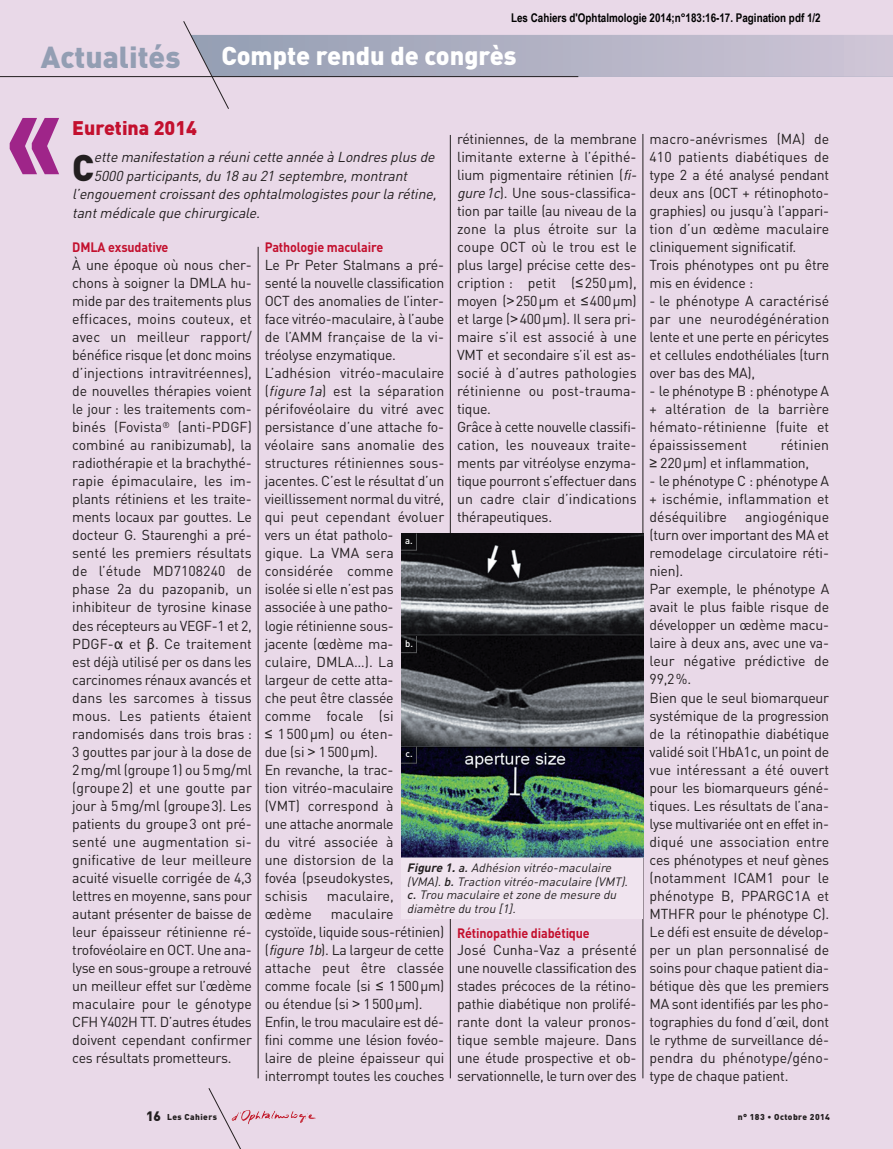
<style>
.page{position:relative;width:893px;height:1149px;background:#fff}
.page>*{position:absolute;margin:0;border:0;box-sizing:border-box;transform-origin:0 0}
.t1{font:700 144.45px "Britannic";color:#9f2589}
.t2{font:900 36.6px "DIN";color:#231f20}
.t3{font:900 30px "DIN";color:#939eb3}
.t4{font:900 25.5px "DIN";color:#fff}
.t5{font:900 19.5px "DIN";color:#c3102e}
.t6{font:14.25px/18px "DIN";letter-spacing:-.015em;color:#231f20}
.t7{font:italic 14.25px "DIN";color:#231f20}
.t8{font:14.25px "DIN";letter-spacing:.005em;color:#231f20}
.t9{font:700 13.5px "DIN";letter-spacing:-.01em;color:#c3102e;scale:.93 1}
.t10{font:italic 12px/13.5px "DIN";color:#231f20}
.t11{font:700 12px "Arial Narrow";color:#000}
.t12{font:500 9.45px "DIN";color:#fff}
.t13{font:900 8.4px "DIN";letter-spacing:.05em;color:#231f20}
.s1{font-style:italic}
.s2{font-family:"Arial"}
.s3{font-family:"Lucida Grande"}
.s4{font-weight:700}
.s5{font-weight:500}
.s6{font-size:13.5px}
</style>
<div class="page">
<div style="left:0;top:0;width:893px;height:1148px;background:#e9d9e8"></div>
<img style="left:254px;top:1111px;width:62px;height:12px">
<svg style="left:208px;top:1088px;width:46px;height:60px"></svg>
<hr style="left:258px;top:247px;width:1px;height:830px;background:#231f20">
<hr style="left:450px;top:135px;width:1px;height:942px;background:#231f20">
<hr style="left:643px;top:134px;width:1px;height:943px;background:#231f20">
<hr style="left:0;top:76px;width:578px;height:1px;background:#231f20">
<svg style="left:183px;top:21px;width:710px;height:88px"></svg>
<div style="left:401px;top:533px;width:242px;height:385px;background:#f0e4ef"></div>
<img style="left:401px;top:533px;width:242px;height:324px">
<svg style="left:401px;top:533px;width:16px;height:17px"></svg>
<svg style="left:401px;top:635px;width:16px;height:18px"></svg>
<svg style="left:401px;top:745px;width:16px;height:18px"></svg>
<p class="t11" style="left:511px;top:10px;width:311px">Les Cahiers d'Ophtalmologie 2014;n°183:16-17. Pagination pdf 1/2</p>
<p class="t3" style="left:41px;top:46px;width:141px">Actualités</p>
<p class="t4" style="left:221px;top:47px;width:297px">Compte rendu de congrès</p>
<p class="t1" style="left:4px;top:49px;width:63px">«</p>
<p class="t5" style="left:72px;top:121px;width:126px">Euretina 2014</p>
<p class="t6" style="left:457px;top:132px;width:184px">rétiniennes, de la membrane limitante externe à l’épithé&shy;lium pigmentaire rétinien (<span class="s1">fi&shy;gure 1c</span>). Une sous-classifica&shy;tion par taille (au niveau de la zone la plus étroite sur la coupe OCT où le trou est le plus large) précise cette des&shy;cription : petit (<span class="s2">≤</span>250 μm), moyen (<span class="s2">&gt;</span>250 μm et <span class="s2">≤</span>400 μm) et large (<span class="s2">&gt;</span>400 μm). Il sera pri&shy;maire s’il est associé à une<br>VMT et secondaire s’il est as&shy;socié à d’autres pathologies rétinienne ou post-trauma&shy;tique.<br>Grâce à cette nouvelle classifi&shy;cation, les nouveaux traite&shy;ments par vitréolyse enzyma&shy;tique pourront s’effectuer dans un cadre clair d’indications thérapeutiques.</p>
<p class="t2" style="left:72px;top:154px;width:23px">C</p>
<p class="t7" style="left:94px;top:152px;width:345px">ette manifestation a réunicette année à Londres plus de</p>
<p class="t7" style="left:94px;top:170px;width:318px">5000 participants,du 18 au 21 septembre,montrant</p>
<p class="t7" style="left:72px;top:189px;width:368px">l’engouementcroissantdes ophtalmologistes pour la rétine,</p>
<p class="t7" style="left:72px;top:208px;width:192px">tantmédicale que chirurgicale.</p>
<p class="t9" style="left:72px;top:242px;width:105px">DMLA exsudative</p>
<p class="t6" style="left:72px;top:258px;width:181px;text-align:justify">À une époque où nous cher&shy;chons à soigner la DMLA hu&shy;mide par des traitements plus efficaces, moins couteux, et avec un meilleur rapport/ bénéfice risque (et donc moins d’injections intravitréennes), de nouvelles thérapies voient le jour : les traitements com&shy;binés (Fovista<sup>®</sup> (anti-PDGF) combiné au ranibizumab), la radiothérapie et la brachythé&shy;rapie épimaculaire, les im&shy;plants rétiniens et les traite&shy;ments locaux par gouttes. Le docteur G. Staurenghi a pré&shy;senté les premiers résultats de l’étude MD7108240 de phase 2a du pazopanib, un inhibiteur de tyrosine kinase des récepteurs au VEGF-1 et 2, PDGF-<span class="s3">α</span> et <span class="s3">β</span>. Ce traitement est déjà utilisé per os dans les carcinomes rénaux avancés et dans les sarcomes à tissus mous. Les patients étaient randomisés dans trois bras :<br>3 gouttes par jour à la dose de 2 mg/ml (groupe 1) ou 5 mg/ml (groupe 2) et une goutte par jour à 5 mg/ml (groupe 3). Les patients du groupe 3 ont pré&shy;senté une augmentation si - gnificative de leur meilleure acuité visuelle corrigée de 4,3 lettres en moyenne, sans pour autant présenter de baisse de leur épaisseur rétinienne ré&shy;trofovéolaire en OCT. Une ana&shy;lyse en sous-groupe a retrouvé un meilleur effet sur l’œdème maculaire pour le génotype CFH Y402H TT. D’autres études doivent cependant confirmer ces résultats prometteurs.</p>
<p class="t9" style="left:265px;top:242px;width:129px">Pathologie maculaire</p>
<p class="t6" style="left:265px;top:258px;width:181px">Le Pr Peter Stalmans a pré&shy;sen té la nouvelle classification<br>OCT des anomalies de l’inter&shy;face vitréo-maculaire, à l’aube de l’AMM française de la vi&shy;tréo lyse enzymatique.<br>L’adhésion vitréo-maculaire (<span class="s1">figure 1a</span>) est la séparation péri fovéolaire du vitré avec persistance d’une attache fo&shy;véolaire sans anomalie des structures rétiniennes sous&shy;jacentes. C’est le résultat d’un vieillissement normal du vitré, qui peut cependant évoluer vers un état patholo-<br>gique. La VMA sera considérée comme<br>isolée si elle n’est pas associée à une patho-<br>logie rétinienne sous-<br>jacente (œdème ma-<br>culaire, DMLA…). La<br>largeur de cette atta -<br>che peut être classée<br>comme focale (si<br><span class="s2">≤</span> 1 500 μm) ou éten-<br>due (si <span class="s2">&gt;</span> 1 500 μm).<br>En revanche, la trac-<br>tion vitréo-maculaire<br>(VMT) correspond à<br>une attache anormale<br>du vitré associée à<br>une distorsion de la<br>fovéa (pseudokystes,<br>schisis</p>
<p class="t12" style="left:405px;top:537px;width:9px">a.</p>
<p class="t12" style="left:405px;top:640px;width:9px">b.</p>
<p class="t12" style="left:405px;top:750px;width:9px">c.</p>
<p class="t10" style="left:407px;top:862px;width:225px"><span class="s4">Figure 1.</span> <span class="s5">a.</span> Adhésion vitréo-maculaire (VMA).<span class="s5">b.</span> Traction vitréo-maculaire (VMT). <span class="s5">c.</span> Trou maculaire etzone de mesure du diamètre du trou [1].</p>
<p class="t8" style="left:327px;top:890px;width:68px">maculaire,</p>
<p class="t6" style="left:265px;top:905px;width:49px">œdème</p>
<p class="t6" style="left:265px;top:905px;width:181px;text-indent:66px">maculaire cystoïde, liquide sous-rétinien) (<span class="s1">figure 1b</span>). La largeur de cette attache peut être classée comme focale (si <span class="s2">≤</span> 1 500 μm) ou étendue (si <span class="s2">&gt;</span> 1 500 μm).<br>Enfin, le trou maculaire est dé&shy;fini comme une lésion fovéo&shy;laire de pleine épaisseur qui interrompt toutes les couches</p>
<p class="t9" style="left:457px;top:928px;width:144px">Rétinopathie diabétique</p>
<p class="t6" style="left:457px;top:942px;width:181px;text-align:justify">José Cunha-Vaz a présenté une nouvelle classification des stades précoces de la rétino&shy;pathie diabétique non prolifé&shy;rante dont la valeur pronos&shy;tique semble majeure. Dans une étude prospective et ob&shy;servationnelle, le turn over des</p>
<p class="t6" style="left:649px;top:132px;width:181px">macro-anévrismes (MA) de<br>410 patients diabétiques de type 2 a été analysé pendant deux ans (OCT + rétinophoto&shy;graphies) ou jusqu’à l’appari&shy;tion d’un œdème maculaire cliniquement significatif.<br>Trois phénotypes ont pu être mis en évidence :</p>
<p class="t6" style="left:649px;top:294px;width:181px;text-align:justify">- le phénotype A caractérisé par une neurodégénération lente et une perte en péricytes et cellules endothéliales (turn over bas des MA),</p>
<p class="t6" style="left:649px;top:383px;width:181px;text-align:justify">- le phénotype B : phénotype A + altération de la barrière hémato-rétinienne (fuite et épais sissement</p>
<p class="t6" style="left:649px;top:437px;width:181px;text-indent:131px">rétinien <span class="s2">≥</span> 220 μm) et inflammation,</p>
<p class="t6" style="left:649px;top:473px;width:181px;text-align:justify">- le phénotype C : phénotype A + ischémie, inflammation et déséquilibre</p>
<p class="t6" style="left:649px;top:509px;width:181px;text-indent:96px">angiogénique (turn over important des MA et remodelage circulatoire réti&shy;nien).<br>Par exemple, le phénotype A avait le plus faible risque de développer un œdème macu&shy;lai re à deux ans, avec une va&shy;leur négative prédictive de<br>99,2 %.<br>Bien que le seul biomarqueur systémique de la progression de la rétinopathie diabétique validé soit l’HbA1c, un point de vue intéressant a été ouvert pour les biomarqueurs géné&shy;tiques. Les résultats de l’ana&shy;lyse multivariée ont en effet in&shy;diqué une association entre ces phénotypes et neuf gènes (notamment ICAM1 pour le phénotype B, PPARGC1A et<br>MTHFR pour le phénotype C).<br>Le défi est ensuite de dévelop&shy;per un plan personnalisé de soins pour chaque patient dia&shy;bétique dès que les premiers<br>MA sont identifiés par les pho&shy;tographies du fond d’œil, dont le rythme de surveillance dé&shy;pendra du phénotype/géno&shy;type de chaque patient.</p>
<p class="t13" style="left:146px;top:1113px;width:72px"><span class="s6">16</span> Les Cahiers</p>
<p class="t13" style="left:738px;top:1113px;width:94px">n° 183 • Octobre 2014</p>
</div>
